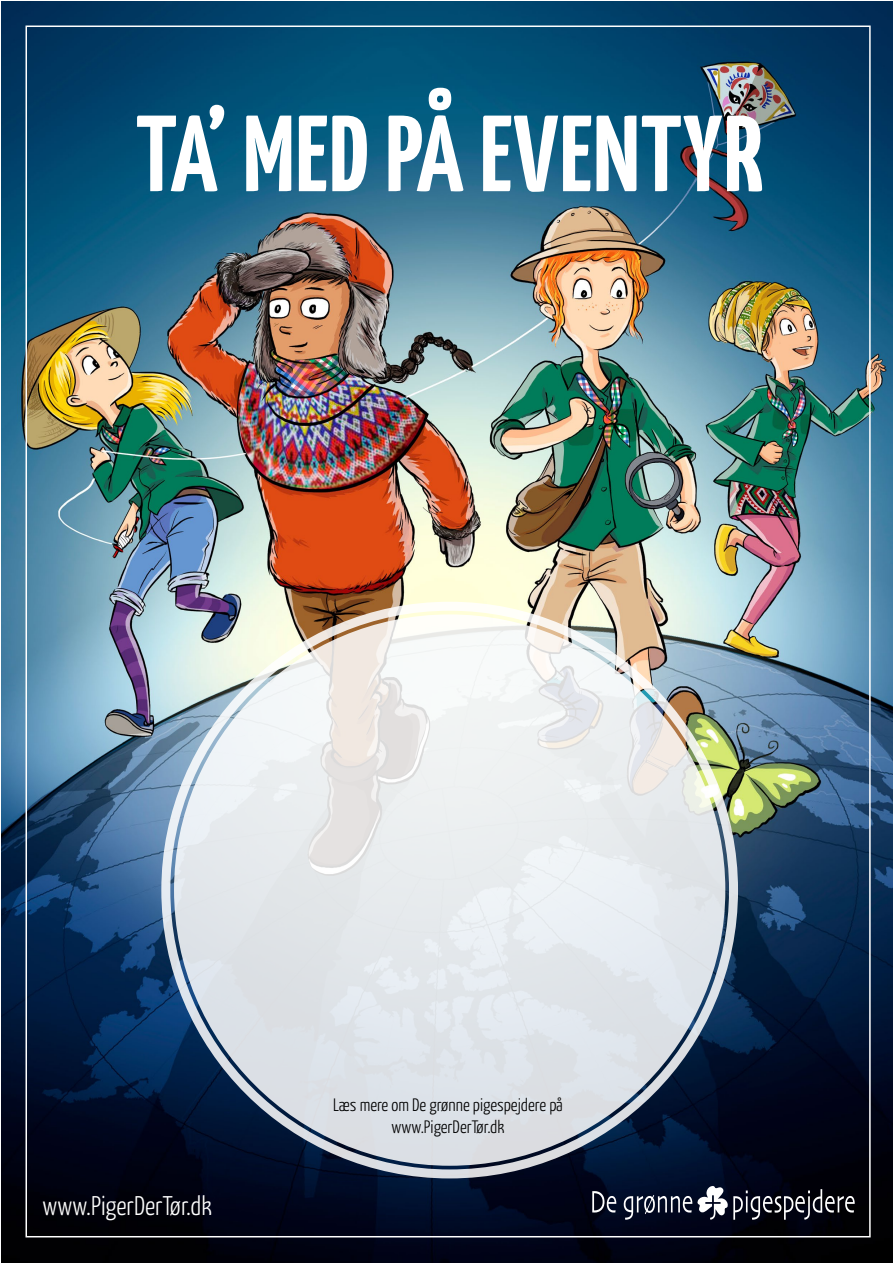
<style>
.page{position:relative;width:893px;height:1263px;background:#fff}
.page>*{position:absolute;margin:0;border:0;box-sizing:border-box;transform-origin:0 0}
.t1{font:700 108px "Yanone Kaffeesatz";letter-spacing:.01em;color:#fff}
.t2{font:300 27px "Yanone Kaffeesatz";color:#fff}
.t3{font:300 18px/21.6px "Yanone Kaffeesatz";color:#000;text-align:center}
</style>
<div class="page">
<img style="left:1px;top:1px;width:892px;height:1262px">
<svg style="left:174px;top:614px;width:551px;height:552px;fill:#e5e8ec"></svg>
<svg style="left:592px;top:1191px;width:24px;height:21px"></svg>
<svg style="left:624px;top:1186px;width:231px;height:34px;background:#363947"></svg>
<h1 class="t1" style="left:136px;top:88px;width:629px">TA’ MED PÅ EVENTYR</h1>
<h2 class="t2" style="left:43px;top:1189px;width:171px">www.PigerDerTør.dk</h2>
<p class="t3" style="left:333px;top:1093px;width:231px">Læs mere om De grønne pigespejdere på www.PigerDerTør.dk</p>
</div>
